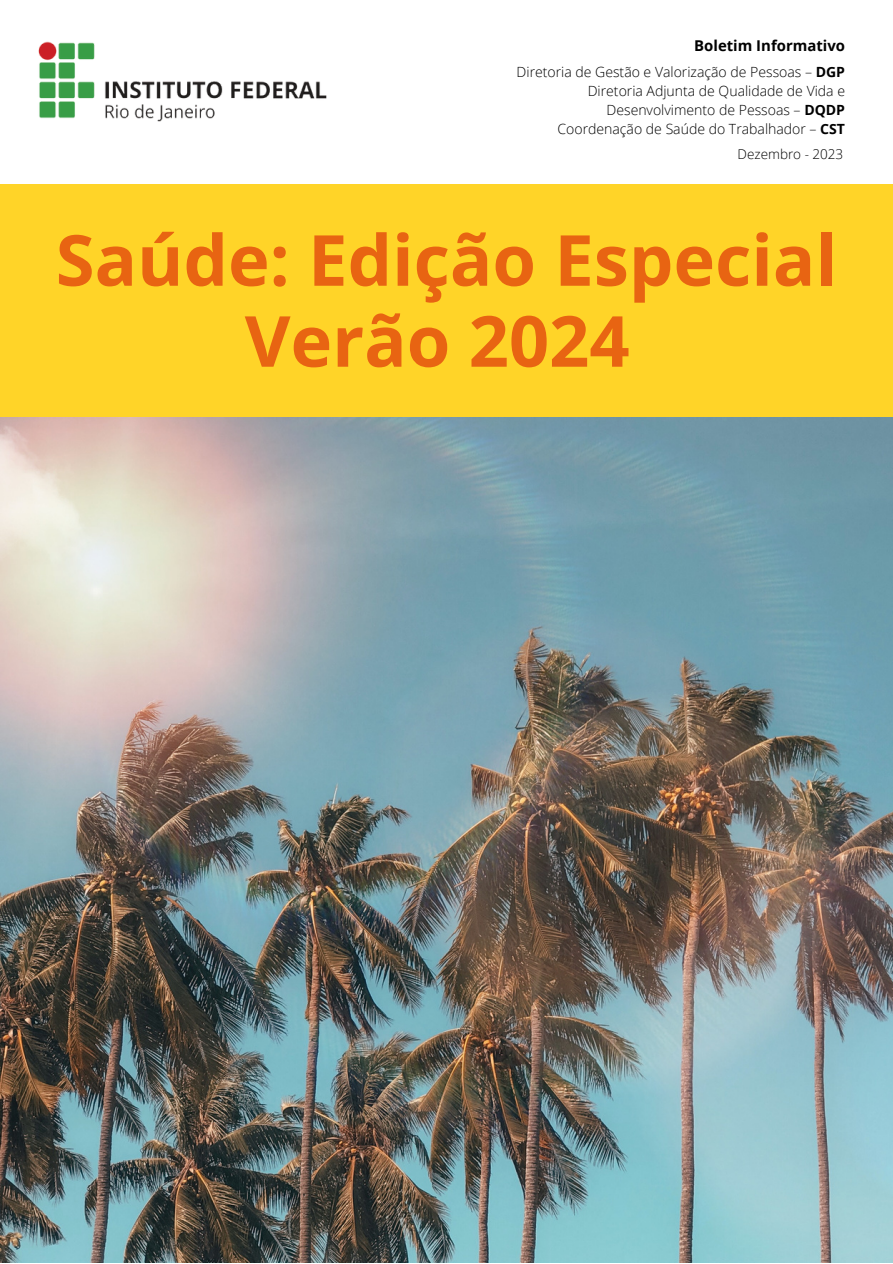
<style>
.page{position:relative;width:893px;height:1264px;background:#fff}
.page>*{position:absolute;margin:0;border:0;box-sizing:border-box;transform-origin:0 0}
.t1{font:700 70.5px/81px "Open Sans";color:#e86412;text-align:center}
.t2{font:700 14.85px "Open Sans";color:#000}
.t3{font:300 14.1px/19px "Open Sans";color:#000;text-align:right}
.t4{font:300 13.5px "Open Sans";color:#000}
.s1{font-weight:700}
</style>
<div class="page">
<img style="left:38px;top:41px;width:289px;height:81px">
<img style="left:0;top:416px;width:892px;height:845px">
<div style="left:0;top:184px;width:892px;height:232px;background:#ffd428"></div>
<p class="t2" style="left:694px;top:35px;width:152px">Boletim Informativo</p>
<p class="t3" style="left:516px;top:62px;width:330px">Diretoria de Gestão e Valorização de Pessoas – <span class="s1">DGP</span></p>
<p class="t3" style="left:587px;top:81px;width:259px">Diretoria Adjunta de Qualidade de Vida e<br>Desenvolvimento de Pessoas – <span class="s1">DQDP</span></p>
<p class="t3" style="left:557px;top:119px;width:289px">Coordenação de Saúde do Trabalhador – <span class="s1">CST</span></p>
<p class="t4" style="left:737px;top:144px;width:107px">Dezembro - 2023</p>
<p class="t1" style="left:56px;top:218px;width:782px">Saúde: Edição Especial<br>Verão 2024</p>
</div>
